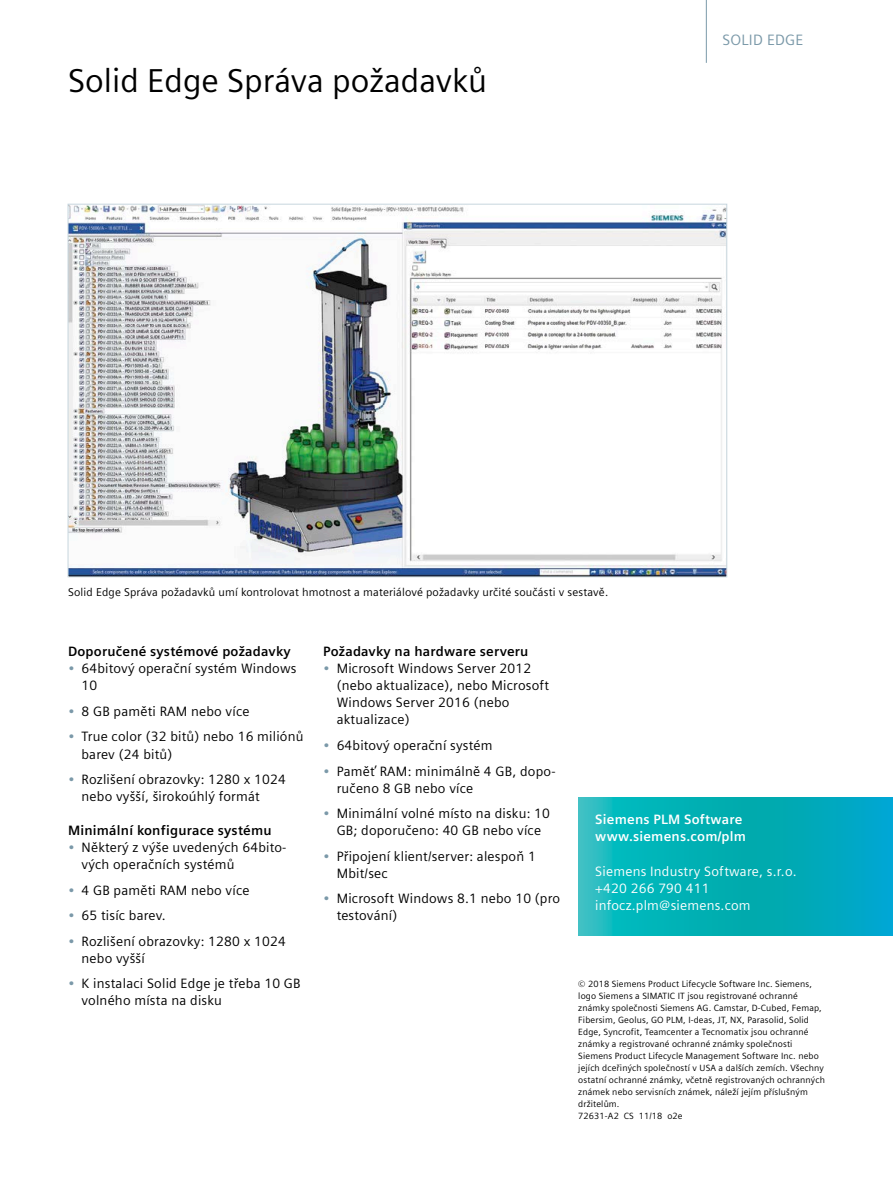
<style>
.page{position:relative;width:893px;height:1191px;background:#fff}
.page>*{position:absolute;margin:0;border:0;box-sizing:border-box;transform-origin:0 0}
.t1{font:33px "Siemens Sans Global";color:#000}
.t2{font:15px "Siemens Sans Global";letter-spacing:.015em;color:#7b99a9}
.t3{font:13.5px/17px "Siemens Sans Global";letter-spacing:.015em;color:#000}
.t4{font:700 13.5px "Siemens Sans Global";letter-spacing:.015em;color:#000}
.t5{font:13.5px/17px "Siemens Sans Global";letter-spacing:.015em;color:#fff}
.t6{font:700 13.5px/17px "Siemens Sans Global";letter-spacing:.015em;color:#fff}
.t7{font:11.25px "Siemens Sans Global";letter-spacing:.015em;color:#000}
.t8{font:9px/12px "Siemens Sans Global";letter-spacing:.015em;color:#000}
.s1{color:#7b99a9}
</style>
<div class="page">
<hr style="left:706px;top:0;width:1px;height:63px;background:#7b99a9">
<svg style="left:578px;top:797px;width:315px;height:138px;background:#05afba"></svg>
<img style="left:70px;top:206px;width:655px;height:369px">
<h1 class="t1" style="left:68px;top:57px;width:421px">Solid Edge Správa požadavků</h1>
<p class="t2" style="left:722px;top:29px;width:83px">SOLID EDGE</p>
<p class="t7" style="left:68px;top:583px;width:542px">Solid Edge Správa požadavků umí kontrolovat hmotnost a materiálové požadavky určité součásti v sestavě.</p>
<p class="t4" style="left:68px;top:644px;width:224px">Doporučené systémové požadavky</p>
<p class="t3" style="left:82px;top:661px;width:216px;text-indent:-14px"><span class="s1">•</span> 64bitový operační systém Windows<br>10</p>
<p class="t3" style="left:68px;top:703px;width:183px"><span class="s1">•</span> 8 GB paměti RAM nebo více</p>
<p class="t3" style="left:82px;top:729px;width:224px;text-indent:-14px"><span class="s1">•</span> True color (32 bitů) nebo 16 miliónů barev (24 bitů)</p>
<p class="t3" style="left:82px;top:771px;width:206px;text-indent:-14px"><span class="s1">•</span> Rozlišení obrazovky: 1280 x 1024 nebo vyšší, širokoúhlý formát</p>
<p class="t4" style="left:68px;top:822px;width:205px">Minimální konfigurace systému</p>
<p class="t3" style="left:82px;top:839px;width:206px;text-indent:-14px"><span class="s1">•</span> Některý z výše uvedených 64bito&shy;vých operačních systémů</p>
<p class="t3" style="left:68px;top:882px;width:183px"><span class="s1">•</span> 4 GB paměti RAM nebo více</p>
<p class="t3" style="left:68px;top:907px;width:99px"><span class="s1">•</span> 65 tisíc barev.</p>
<p class="t3" style="left:82px;top:933px;width:206px;text-indent:-14px"><span class="s1">•</span> Rozlišení obrazovky: 1280 x 1024 nebo vyšší</p>
<p class="t3" style="left:82px;top:975px;width:221px;text-indent:-14px"><span class="s1">•</span> K instalaci Solid Edge je třeba 10 GB volného místa na disku</p>
<p class="t4" style="left:323px;top:644px;width:207px">Požadavky na hardware serveru</p>
<p class="t3" style="left:337px;top:661px;width:214px;text-indent:-14px"><span class="s1">•</span> Microsoft Windows Server 2012 (nebo aktualizace), nebo Microsoft<br>Windows Server 2016 (nebo aktualizace)</p>
<p class="t3" style="left:323px;top:737px;width:171px"><span class="s1">•</span> 64bitový operační systém</p>
<p class="t3" style="left:337px;top:763px;width:220px;text-indent:-14px"><span class="s1">•</span> Paměť RAM: minimálně 4 GB, dopo&shy;ručeno 8 GB nebo více</p>
<p class="t3" style="left:323px;top:805px;width:228px;text-align:center"><span class="s1">•</span> Minimální volné místo na disku: 10<br>GB; doporučeno: 40 GB nebo více</p>
<p class="t3" style="left:337px;top:848px;width:201px;text-indent:-14px"><span class="s1">•</span> Připojení klient/server: alespoň 1<br>Mbit/sec</p>
<p class="t3" style="left:337px;top:890px;width:225px;text-indent:-14px"><span class="s1">•</span> Microsoft Windows 8.1 nebo 10 (pro testování)</p>
<p class="t6" style="left:595px;top:811px;width:152px">Siemens PLM Software www.siemens.com/plm</p>
<p class="t5" style="left:595px;top:863px;width:203px">Siemens Industry Software, s.r.o. +420 266 790 411 infocz.plm@siemens.com</p>
<p class="t8" style="left:578px;top:978px;width:248px">© 2018 Siemens Product Lifecycle Software Inc. Siemens, logo Siemens a SIMATIC IT jsou registrované ochranné známky společnosti Siemens AG. Camstar, D-Cubed, Femap, Fibersim, Geolus, GO PLM, I-deas, JT, NX, Parasolid, Solid Edge, Syncrofit, Teamcenter a Tecnomatix jsou ochranné známky a registrované ochranné známky společnosti Siemens Product Lifecycle Management Software Inc. nebo jejích dceřiných společností v USA a dalších zemích. Všechny ostatní ochranné známky, včetně registrovaných ochranných známek nebo servisních známek, náleží jejím příslušným držitelům.<br>72631-A2 CS 11/18 o2e</p>
</div>
